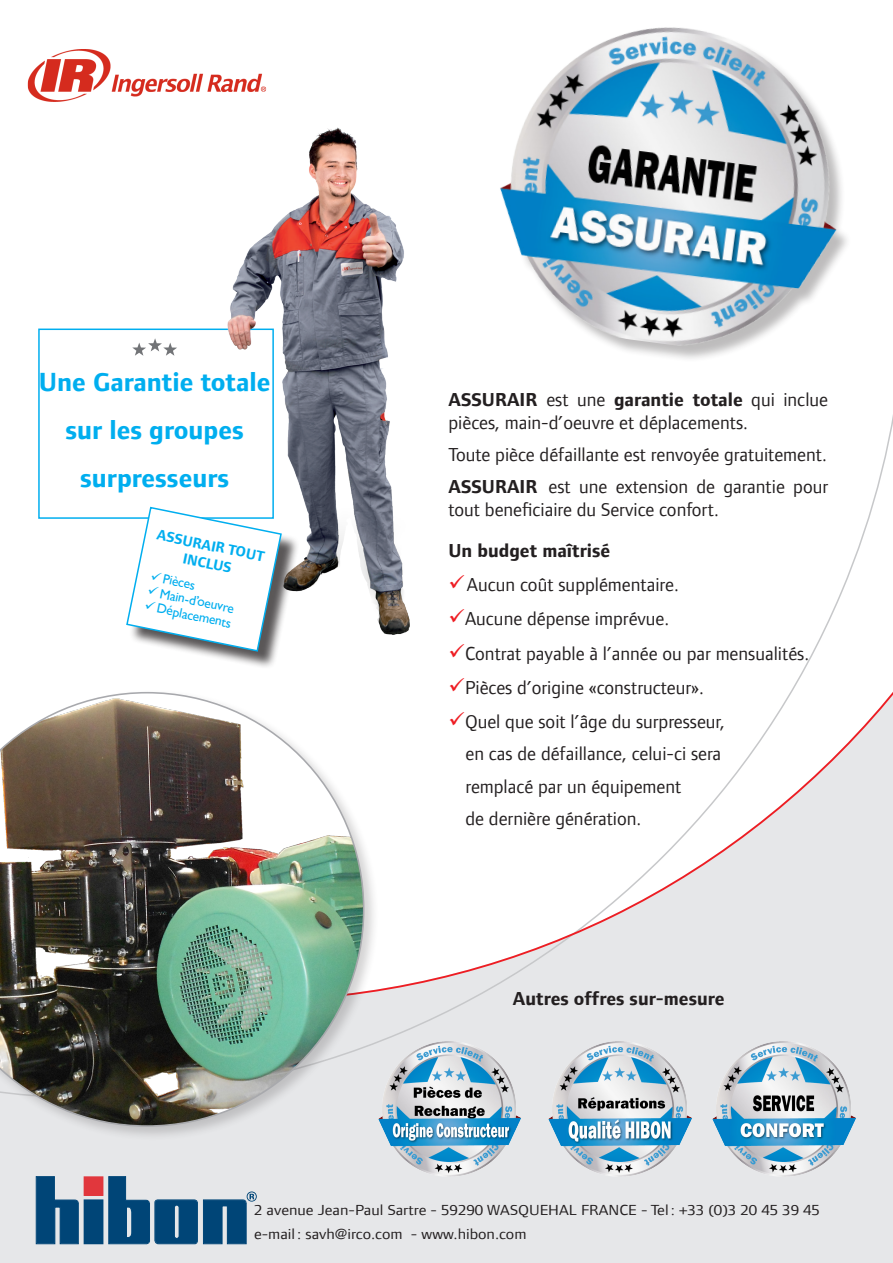
<style>
.page{position:relative;width:893px;height:1263px;background:#fff}
.page>*{position:absolute;margin:0;border:0;box-sizing:border-box;transform-origin:0 0}
.t1{font:700 27px/48px "Foundry Form Sans";color:#00aeef;text-align:center}
.t2{font:19.35px/23.1px "Foundry Form Sans";color:#231f20}
.t3{font:700 19.35px "Foundry Form Sans";color:#231f20}
.t4{font:15px "Foundry Form Sans";color:#231f20;scale:1.12 1}
.t5{font:700 15px/18px "Foundry Form Sans";color:#00aeef;text-align:center}
.t6{font:13.5px "Gill Sans";color:#00aeef}
.s1{font-weight:700}
.s2{color:#ee1d23}
</style>
<div class="page">
<div style="left:0;top:1098px;width:893px;height:165px;background:#e6e7e9"></div>
<svg style="left:380px;top:415px;width:513px;height:683px"></svg>
<svg style="left:380px;top:681px;width:513px;height:320px"></svg>
<img style="left:27px;top:49px;width:240px;height:53px">
<img style="left:500px;top:27px;width:347px;height:332px">
<svg style="left:36px;top:1176px;width:43px;height:68px;background:#3a6e94"></svg>
<div style="left:84px;top:1200px;width:19px;height:43px;background:#004577"></div>
<div style="left:84px;top:1177px;width:19px;height:18px;background:#e1373d"></div>
<svg style="left:109px;top:1176px;width:148px;height:68px;background:#6189a7"></svg>
<svg style="left:132px;top:338px;width:45px;height:18px"></svg>
<div style="left:38px;top:329px;width:236px;height:190px;border:2px solid #00aeef"></div>
<img style="left:227px;top:128px;width:183px;height:506px">
<div style="left:129px;top:510px;width:171px;height:160px;background:#231f20;opacity:.75"></div>
<div style="left:0;top:689px;width:380px;height:453px;background:#231f20;opacity:.2"></div>
<img style="left:0;top:692px;width:364px;height:435px">
<img style="left:709px;top:1041px;width:148px;height:135px">
<img style="left:374px;top:1041px;width:149px;height:135px">
<img style="left:544px;top:1041px;width:149px;height:135px">
<svg style="left:125px;top:506px;width:158px;height:147px"></svg>
<p class="t1" style="left:39px;top:358px;width:233px">Une Garantie totale sur les groupes surpresseurs</p>
<p class="t5" style="left:159px;top:525px;width:111px;rotate:12deg">ASSURAIR TOUT<br>INCLUS</p>
<p class="t6" style="left:165px;top:571px;width:34px;rotate:11deg">Pièces</p>
<p class="t6" style="left:162px;top:586px;width:77px;rotate:11deg">Main-d’oeuvre</p>
<p class="t6" style="left:159px;top:601px;width:77px;rotate:11deg">Déplacements</p>
<p class="t2" style="left:448px;top:387px;width:381px"><span class="s1">ASSURAIR</span> est une <span class="s1">garantie totale</span> qui inclue pièces, main-d’oeuvre et déplacements.</p>
<p class="t2" style="left:448px;top:443px;width:380px">Toute pièce défaillante est renvoyée gratuitement.</p>
<p class="t2" style="left:448px;top:475px;width:381px"><span class="s1">ASSURAIR</span> est une extension de garantie pour tout beneficiaire du Service confort.</p>
<p class="t3" style="left:448px;top:539px;width:163px">Un budget maîtrisé</p>
<p class="t2" style="left:448px;top:573px;width:232px"><span class="s2">✓</span> Aucun coût supplémentaire.</p>
<p class="t2" style="left:448px;top:607px;width:222px"><span class="s2">✓</span>Aucune dépense imprévue.</p>
<p class="t2" style="left:448px;top:641px;width:362px"><span class="s2">✓</span>Contrat payable à l’année ou par mensualités.</p>
<p class="t2" style="left:448px;top:676px;width:257px"><span class="s2">✓</span>Pièces d’origine «constructeur».</p>
<p class="t2" style="left:448px;top:710px;width:278px"><span class="s2">✓</span>Quel que soit l’âge du surpresseur,</p>
<p class="t2" style="left:465px;top:742px;width:257px">en cas de défaillance, celui-ci sera</p>
<p class="t2" style="left:465px;top:774px;width:217px">remplacé par un équipement</p>
<p class="t2" style="left:465px;top:807px;width:177px">de dernière génération.</p>
<p class="t3" style="left:513px;top:988px;width:213px">Autres offres sur-mesure</p>
<p class="t4" style="left:254px;top:1202px;width:507px">2 avenue Jean-Paul Sartre - 59290 WASQUEHAL FRANCE - Tel: +33 (0)3 20 45 39 45</p>
<p class="t4" style="left:254px;top:1226px;width:245px">e-mail: savh@irco.com - www.hibon.com</p>
</div>
